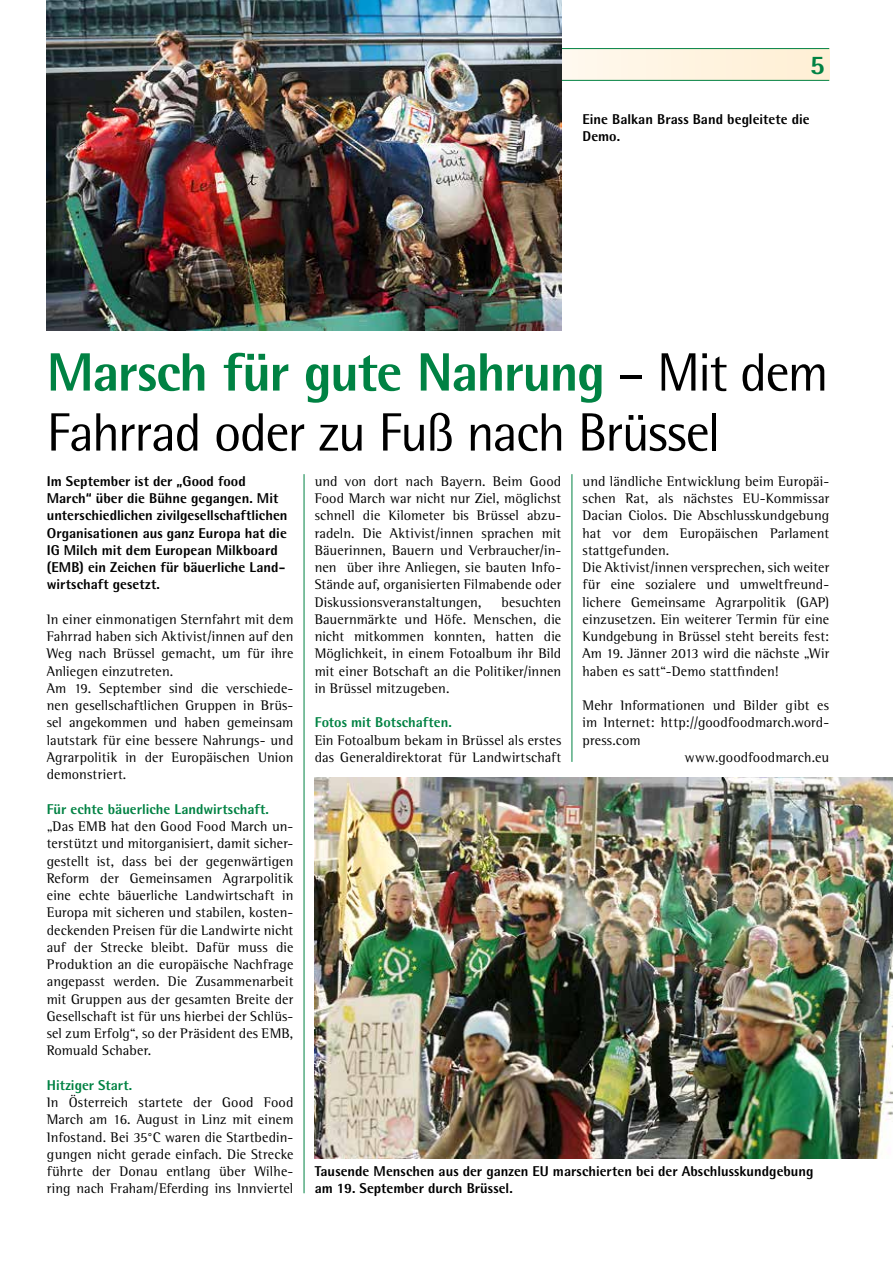
<style>
.page{position:relative;width:893px;height:1263px;background:#fff}
.page>*{position:absolute;margin:0;border:0;box-sizing:border-box;transform-origin:0 0}
.t1{font:54px/60px "Agfa Rotis Semisans";letter-spacing:-.03em;color:#000}
.t2{font:800 27px "Agfa Rotis Semisans";color:#008243}
.t3{font:14.25px/17.2px "Agfa Rotis Semi Serif";letter-spacing:.01em;color:#000;text-align:justify}
.t4{font:800 14.25px/17.2px "Agfa Rotis Semisans";color:#000}
.t5{font:800 14.25px "Agfa Rotis Semisans";color:#008243}
.s1{font-weight:800;color:#008243}
</style>
<div class="page">
<svg style="left:561px;top:49px;width:268px;height:31px;background:#fbf1de"></svg>
<hr style="left:47px;top:48px;width:782px;height:1px;background:#008243">
<hr style="left:47px;top:80px;width:782px;height:1px;background:#008243">
<img style="left:315px;top:777px;width:578px;height:382px">
<img style="left:47px;top:0;width:514px;height:331px">
<hr style="left:304px;top:474px;width:1px;height:719px;background:#008243">
<hr style="left:572px;top:474px;width:1px;height:288px;background:#008243">
<h2 class="t2" style="left:810px;top:47px;width:17px">5</h2>
<p class="t4" style="left:583px;top:110px;width:229px">Eine Balkan Brass Band begleitete die<br>Demo.</p>
<h1 class="t1" style="left:47px;top:342px;width:783px"><span class="s1">Marsch für gute Nahrung</span> – Mit dem<br>Fahrrad oder zu Fuß nach Brüssel</h1>
<p class="t3" style="left:315px;top:472px;width:248px">und von dort nach Bayern. Beim Good Food March war nicht nur Ziel, möglichst schnell die Kilometer bis Brüssel abzu&shy;radeln. Die Aktivist/innen sprachen mit Bäuerinnen, Bauern und Verbraucher/in&shy;nen über ihre Anliegen, sie bauten Info-Stände auf, organisierten Filmabende oder Diskussionsveranstaltungen,</p>
<p class="t4" style="left:47px;top:472px;width:242px">Im September ist der „Good food March“ über die Bühne gegangen. Mit unterschiedlichen zivilgesellschaftlichen Organisationen aus ganz Europa hat die IG Milch mit dem European Milkboard (EMB) ein Zeichen für bäuerliche Land&shy;wirtschaft gesetzt.</p>
<p class="t3" style="left:47px;top:610px;width:248px;text-align:left">In einer einmonatigen Sternfahrt mit dem Fahrrad haben sich Aktivist/innen auf den Weg nach Brüssel gemacht, um für ihre Anliegen einzutreten.<br>Am 19. September sind die verschiede&shy;nen gesellschaftlichen Gruppen in Brüs&shy;sel angekommen und haben gemeinsam lautstark für eine bessere Nahrungs- und Agrarpolitik in der Europäischen Union demonstriert.</p>
<p class="t5" style="left:47px;top:800px;width:224px">Für echte bäuerliche Landwirtschaft.</p>
<p class="t3" style="left:47px;top:817px;width:248px">„Das EMB hat den Good Food March un&shy;terstützt und mitorganisiert, damit sicher&shy;gestellt ist, dass bei der gegenwärtigen Reform der Gemeinsamen Agrarpolitik eine echte bäuerliche Landwirtschaft in Europa mit sicheren und stabilen, kosten&shy;deckenden Preisen für die Landwirte nicht auf der Strecke bleibt. Dafür muss die Produktion an die europäische Nachfrage angepasst werden. Die Zusammenarbeit mit Gruppen aus der gesamten Breite der Gesellschaft ist für uns hierbei der Schlüs&shy;sel zum Erfolg“, so der Präsident des EMB, Romuald Schaber.</p>
<p class="t5" style="left:47px;top:1076px;width:87px">Hitziger Start.</p>
<p class="t3" style="left:47px;top:1094px;width:248px">In Österreich startete der Good Food March am 16. August in Linz mit einem Infostand. Bei 35°C waren die Startbedin&shy;gungen nicht gerade einfach. Die Strecke führte der Donau entlang über Wilhe&shy;ring nach Fraham/Eferding ins Innviertel</p>
<p class="t3" style="left:583px;top:472px;width:248px;text-align:left">und ländliche Entwicklung beim Europäi&shy;schen Rat, als nächstes EU-Kommissar Dacian Ciolos. Die Abschlusskundgebung hat vor dem Europäischen Parlament stattgefunden.<br>Die Aktivist/innen versprechen, sich weiter für eine sozialere und umweltfreund&shy;lichere Gemeinsame Agrarpolitik (GAP) einzusetzen. Ein weiterer Termin für eine Kundgebung in Brüssel steht bereits fest:<br>Am 19. Jänner 2013 wird die nächste „Wir haben es satt“-Demo stattfinden!</p>
<p class="t3" style="left:583px;top:697px;width:248px">Mehr Informationen und Bilder gibt es</p>
<p class="t3" style="left:583px;top:714px;width:248px">im Internet: http://goodfoodmarch.word-</p>
<p class="t3" style="left:583px;top:731px;width:60px">press.com</p>
<p class="t3" style="left:685px;top:748px;width:146px">www.goodfoodmarch.eu</p>
<p class="t3" style="left:315px;top:593px;width:248px;text-indent:187px">besuchten Bauernmärkte und Höfe. Menschen, die nicht mitkommen konnten, hatten die Möglichkeit, in einem Fotoalbum ihr Bild mit einer Botschaft an die Politiker/innen in Brüssel mitzugeben.</p>
<p class="t5" style="left:315px;top:714px;width:139px">Fotos mit Botschaften.</p>
<p class="t3" style="left:315px;top:731px;width:248px">Ein Fotoalbum bekam in Brüssel als erstes das Generaldirektorat für Landwirtschaft</p>
<p class="t4" style="left:315px;top:1162px;width:500px">Tausende Menschen aus der ganzen EU marschierten bei der Abschlusskundgebung am 19. September durch Brüssel.</p>
</div>
